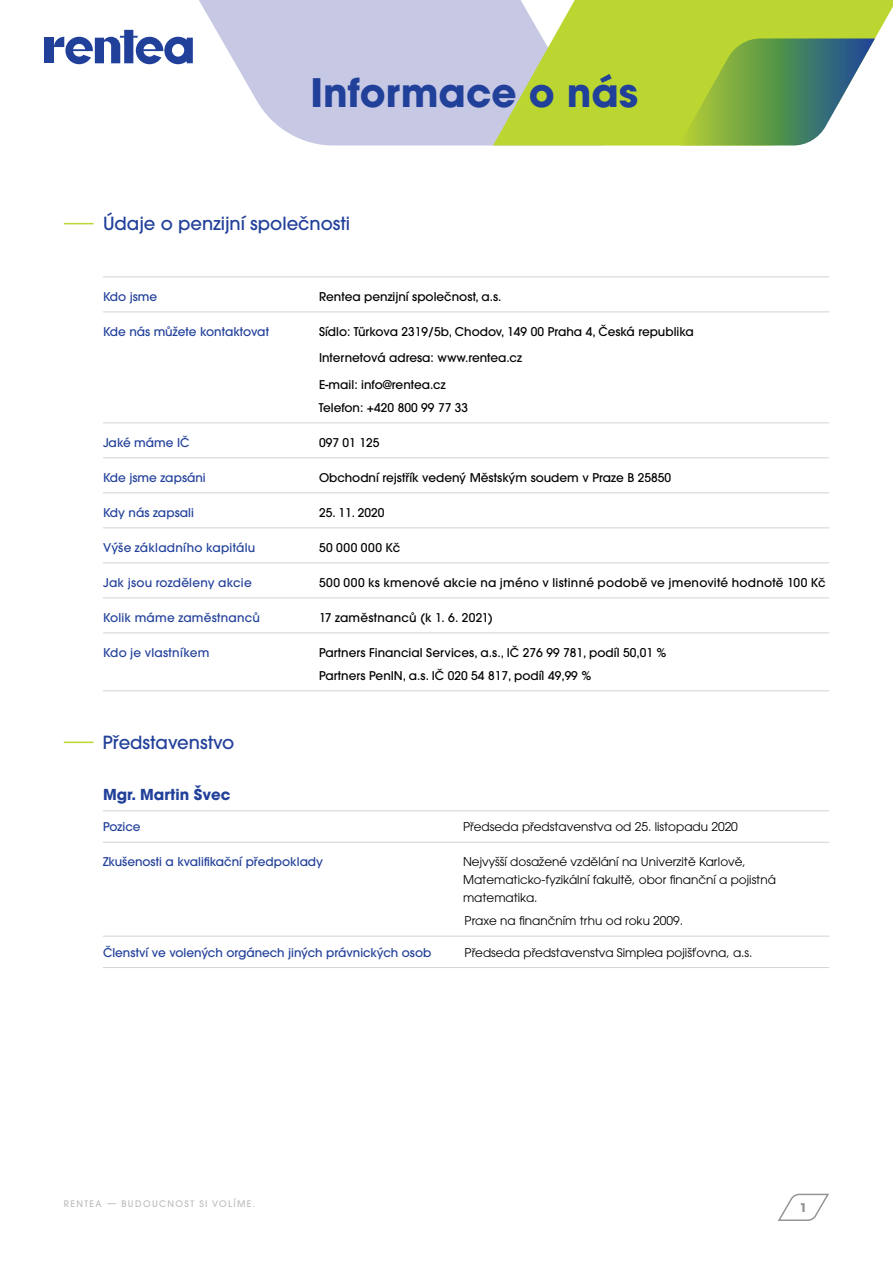
<style>
.page{position:relative;width:893px;height:1263px;background:#fff}
.page>*{position:absolute;margin:0;border:0;box-sizing:border-box;transform-origin:0 0}
.t1{font:700 39px "ITC Avant Garde Pro";color:#21409a}
.t2{font:500 18px "ITC Avant Garde Pro";color:#21409a}
.t3{font:700 15px "ITC Avant Garde Pro";color:#21409a}
.t4{font:500 12px/23px "ITC Avant Garde Pro";color:#000}
.t5{font:12px/18px "ITC Avant Garde Pro";color:#000}
.t6{font:500 12px "ITC Avant Garde Pro";color:#21409a}
.t7{font:500 12px "ITC Avant Garde Pro";letter-spacing:.02em;color:#000}
.t8{font:500 12px "ITC Avant Garde Pro";letter-spacing:.02em;color:#21409a}
.t9{font:500 12px "ITC Avant Garde Pro";letter-spacing:.05em;color:#000}
.t10{font:700 12px "ITC Avant Garde Pro";color:#939598}
.t11{font:500 9px "ITC Avant Garde Pro";letter-spacing:.15em;color:#bcbec0}
</style>
<div class="page">
<svg style="left:778px;top:1193px;width:51px;height:28px"></svg>
<svg style="left:147px;top:0;width:346px;height:146px;fill:#c7c8e4"></svg>
<svg style="left:493px;top:0;width:400px;height:146px;background:#c3d85b"></svg>
<div style="left:45px;top:38px;width:9px;height:25px;background:#21409a"></div>
<svg style="left:54px;top:30px;width:139px;height:34px"></svg>
<svg style="left:679px;top:38px;width:196px;height:108px"></svg>
<hr style="left:103px;top:276px;width:726px;height:1px;background:#d1d3d4">
<hr style="left:103px;top:311px;width:726px;height:1px;background:#d1d3d4">
<hr style="left:103px;top:422px;width:726px;height:1px;background:#d1d3d4">
<hr style="left:103px;top:457px;width:726px;height:1px;background:#d1d3d4">
<hr style="left:103px;top:492px;width:726px;height:1px;background:#d1d3d4">
<hr style="left:103px;top:527px;width:726px;height:1px;background:#d1d3d4">
<hr style="left:103px;top:562px;width:726px;height:1px;background:#d1d3d4">
<hr style="left:103px;top:597px;width:726px;height:1px;background:#d1d3d4">
<hr style="left:103px;top:632px;width:726px;height:1px;background:#d1d3d4">
<hr style="left:103px;top:690px;width:726px;height:1px;background:#d1d3d4">
<hr style="left:64px;top:223px;width:30px;height:1px;background:#bcd631">
<hr style="left:103px;top:810px;width:726px;height:1px;background:#d1d3d4">
<hr style="left:103px;top:842px;width:726px;height:1px;background:#d1d3d4">
<hr style="left:103px;top:936px;width:726px;height:1px;background:#d1d3d4">
<hr style="left:103px;top:967px;width:726px;height:1px;background:#d1d3d4">
<hr style="left:64px;top:741px;width:30px;height:2px;background:#bcd631">
<h1 class="t1" style="left:310px;top:66px;width:329px">Informace o nás</h1>
<h2 class="t2" style="left:103px;top:212px;width:249px">Údaje o penzijní společnosti</h2>
<p class="t6" style="left:103px;top:289px;width:56px">Kdo jsme</p>
<p class="t4" style="left:319px;top:285px;width:184px">Rentea penzijní společnost, a.s.</p>
<p class="t6" style="left:103px;top:324px;width:167px">Kde nás můžete kontaktovat</p>
<p class="t4" style="left:319px;top:320px;width:376px">Sídlo: Türkova 2319/5b, Chodov, 149 00 Praha 4, Česká republika</p>
<p class="t4" style="left:319px;top:346px;width:204px">Internetová adresa: www.rentea.cz</p>
<p class="t4" style="left:319px;top:373px;width:151px">E-mail: info@rentea.cz<br>Telefon: +420 800 99 77 33</p>
<p class="t6" style="left:103px;top:435px;width:88px">Jaké máme IČ</p>
<p class="t4" style="left:319px;top:431px;width:62px">097 01 125</p>
<p class="t6" style="left:103px;top:470px;width:104px">Kde jsme zapsáni</p>
<p class="t4" style="left:319px;top:466px;width:354px">Obchodní rejstřík vedený Městským soudem v Praze B 25850</p>
<p class="t6" style="left:103px;top:505px;width:92px">Kdy nás zapsali</p>
<p class="t4" style="left:319px;top:501px;width:67px">25. 11. 2020</p>
<p class="t8" style="left:103px;top:540px;width:154px">Výše základního kapitálu</p>
<p class="t9" style="left:319px;top:540px;width:83px">50 000 000 Kč</p>
<p class="t8" style="left:103px;top:575px;width:150px">Jak jsou rozděleny akcie</p>
<p class="t7" style="left:319px;top:575px;width:508px">500 000 ks kmenové akcie na jméno v listinné podobě ve jmenovité hodnotě 100 Kč</p>
<p class="t8" style="left:103px;top:610px;width:159px">Kolik máme zaměstnanců</p>
<p class="t7" style="left:319px;top:610px;width:175px">17 zaměstnanců (k 1. 6. 2021)</p>
<p class="t8" style="left:103px;top:645px;width:108px">Kdo je vlastníkem</p>
<p class="t4" style="left:319px;top:641px;width:349px">Partners Financial Services, a.s., IČ 276 99 781, podíl 50,01 %<br>Partners PenIN, a.s. IČ 020 54 817, podíl 49,99 %</p>
<h2 class="t2" style="left:103px;top:731px;width:133px">Představenstvo</h2>
<p class="t3" style="left:103px;top:784px;width:129px">Mgr. Martin Švec</p>
<p class="t6" style="left:103px;top:819px;width:39px">Pozice</p>
<p class="t5" style="left:463px;top:818px;width:276px">Předseda představenstva od 25. listopadu 2020</p>
<p class="t6" style="left:103px;top:854px;width:222px">Zkušenosti a kvalifikační předpoklady</p>
<p class="t5" style="left:463px;top:853px;width:314px">Nejvyšší dosažené vzdělání na Univerzitě Karlově,<br>Matematicko-fyzikální fakultě, obor finanční a pojistná matematika.</p>
<p class="t5" style="left:465px;top:911px;width:220px">Praxe na finančním trhu od roku 2009.</p>
<p class="t6" style="left:103px;top:944px;width:330px">Členství ve volených orgánech jiných právnických osob</p>
<p class="t5" style="left:465px;top:943px;width:289px">Předseda představenstva Simplea pojišťovna, a.s.</p>
<p class="t11" style="left:64px;top:1198px;width:193px">RENTEA — BUDOUCNOST SI VOLÍME.</p>
<p class="t10" style="left:800px;top:1199px;width:9px">1</p>
</div>
